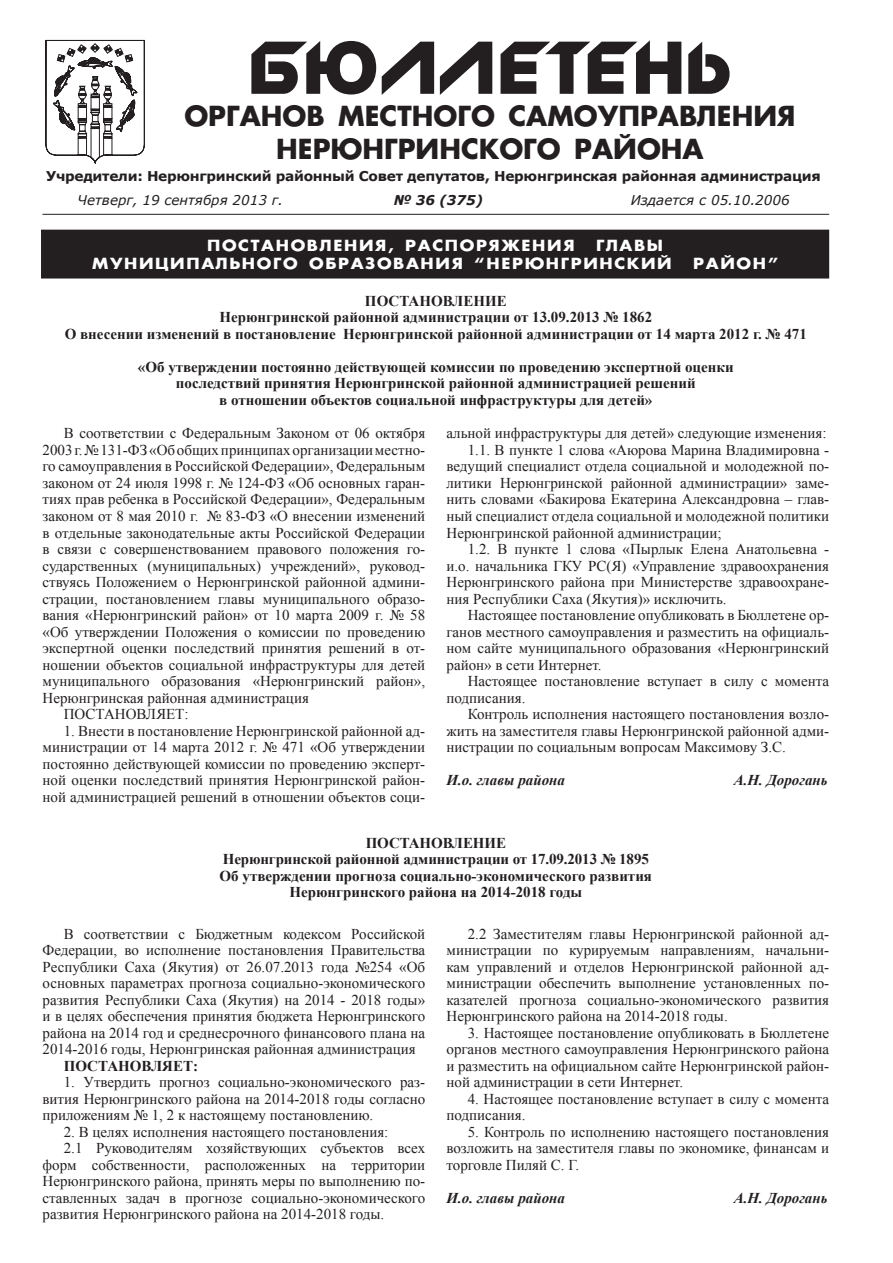
<style>
.page{position:relative;width:893px;height:1263px;background:#fff}
.page>*{position:absolute;margin:0;border:0;box-sizing:border-box;transform-origin:0 0}
.t1{font:70.5px "New Zelek";color:#231f20}
.t2{font:700 27px/32.4px "AG Futura";color:#231f20;text-align:center}
.t3{font:15px/16.5px "Times New Roman";color:#231f20;text-align:justify}
.t4{font:700 15px/16.5px "Times New Roman";color:#231f20;text-align:center}
.t5{font:700 15px/18px "AG Futura";letter-spacing:.1em;color:#fff;scale:1.1 1}
.t6{font:italic 700 15px "Times New Roman";color:#231f20}
.t7{font:700 13.5px "Verdana";letter-spacing:-.02em;color:#231f20}
.t8{font:italic 13.5px "Verdana";color:#231f20}
.t9{font:italic 700 13.5px "Verdana";color:#231f20}
</style>
<div class="page">
<svg style="left:46px;top:40px;width:99px;height:124px"></svg>
<hr style="left:43px;top:214px;width:786px;height:1px;background:#231f20">
<div style="left:42px;top:230px;width:786px;height:48px;background:#231f20"></div>
<div style="left:41px;top:230px;width:788px;height:49px;border:2px solid #231f20"></div>
<h1 class="t1" style="left:247px;top:26px;width:487px">БЮЛЛЕТЕНЬ</h1>
<h2 class="t2" style="left:184px;top:99px;width:613px">ОРГАНОВ МЕСТНОГО САМОУПРАВЛЕНИЯ<br>НЕРЮНГРИНСКОГО РАЙОНА</h2>
<p class="t7" style="left:46px;top:167px;width:776px">Учредители: Нерюнгринский районный Совет депутатов, Нерюнгринская районная администрация</p>
<p class="t8" style="left:78px;top:191px;width:207px">Четверг, 19 сентября 2013 г.</p>
<p class="t9" style="left:394px;top:191px;width:91px">№ 36 (375)</p>
<p class="t8" style="left:631px;top:191px;width:160px">Издается с 05.10.2006</p>
<p class="t5" style="left:207px;top:236px;width:336px">ПОСТАНОВЛЕНИЯ, РАСПОРЯЖЕНИЯ</p>
<p class="t5" style="left:92px;top:236px;width:528px;text-indent:504px">ГЛАВЫ<br>МУНИЦИПАЛЬНОГО ОБРАЗОВАНИЯ “НЕРЮНГРИНСКИЙ</p>
<p class="t5" style="left:693px;top:254px;width:79px">РАЙОН”</p>
<p class="t4" style="left:65px;top:292px;width:744px">Постановление<br>Нерюнгринской районной администрации от 13.09.2013 № 1862<br>О внесении изменений в постановление Нерюнгринской районной администрации от 14 марта 2012 г. № 471</p>
<p class="t4" style="left:138px;top:358px;width:597px">«Об утверждении постоянно действующей комиссии по проведению экспертной оценки последствий принятия Нерюнгринской районной администрацией решений<br>в отношении объектов социальной инфраструктуры для детей»</p>
<p class="t3" style="left:64px;top:425px;width:363px">В соответствии с Федеральным Законом от 06 октября</p>
<p class="t3" style="left:43px;top:441px;width:384px">2003 г. №131-ФЗ «Об общих принципах организации местно-</p>
<p class="t3" style="left:43px;top:458px;width:384px">го самоуправления в Российской Федерации», Федеральным</p>
<p class="t3" style="left:43px;top:474px;width:384px">законом от 24 июля 1998 г. № 124-ФЗ «Об основных гаран-</p>
<p class="t3" style="left:43px;top:491px;width:384px">тиях прав ребенка в Российской Федерации», Федеральным</p>
<p class="t3" style="left:43px;top:507px;width:384px">законом от 8 мая 2010 г. № 83-ФЗ «О внесении изменений</p>
<p class="t3" style="left:43px;top:524px;width:384px">в отдельные законодательные акты Российской Федерации</p>
<p class="t3" style="left:43px;top:540px;width:384px">в связи с совершенствованием правового положения го-</p>
<p class="t3" style="left:43px;top:557px;width:384px">сударственных (муниципальных) учреждений», руковод-</p>
<p class="t3" style="left:43px;top:573px;width:384px">ствуясь Положением о Нерюнгринской районной админи-</p>
<p class="t3" style="left:43px;top:590px;width:384px">страции, постановлением главы муниципального образо-</p>
<p class="t3" style="left:43px;top:606px;width:384px">вания «Нерюнгринский район» от 10 марта 2009 г. № 58</p>
<p class="t3" style="left:43px;top:623px;width:384px">«Об утверждении Положения о комиссии по проведению</p>
<p class="t3" style="left:43px;top:639px;width:384px">экспертной оценки последствий принятия решений в от-</p>
<p class="t3" style="left:43px;top:656px;width:384px">ношении объектов социальной инфраструктуры для детей</p>
<p class="t3" style="left:43px;top:672px;width:384px">муниципального образования «Нерюнгринский район»,</p>
<p class="t3" style="left:43px;top:689px;width:268px">Нерюнгринская районная администрация</p>
<p class="t3" style="left:64px;top:705px;width:126px">ПОСТАНОВЛЯЕТ:</p>
<p class="t3" style="left:43px;top:722px;width:384px;text-indent:21px">1. Внести в постановление Нерюнгринской районной ад&shy;министрации от 14 марта 2012 г. № 471 «Об утверждении постоянно действующей комиссии по проведению эксперт&shy;ной оценки последствий принятия Нерюнгринской район&shy;ной администрацией решений в отношении объектов соци-</p>
<p class="t3" style="left:446px;top:425px;width:382px">альной инфраструктуры для детей» следующие изменения:</p>
<p class="t3" style="left:468px;top:441px;width:363px">1.1. В пункте 1 слова «Аюрова Марина Владимировна -</p>
<p class="t3" style="left:446px;top:458px;width:384px">ведущий специалист отдела социальной и молодежной по-</p>
<p class="t3" style="left:446px;top:474px;width:384px">литики Нерюнгринской районной администрации» заме-</p>
<p class="t3" style="left:446px;top:491px;width:384px">нить словами «Бакирова Екатерина Александровна – глав-</p>
<p class="t3" style="left:446px;top:507px;width:384px">ный специалист отдела социальной и молодежной политики</p>
<p class="t3" style="left:446px;top:524px;width:277px">Нерюнгринской районной администрации;</p>
<p class="t3" style="left:468px;top:540px;width:363px">1.2. В пункте 1 слова «Пырлык Елена Анатольевна -</p>
<p class="t3" style="left:446px;top:557px;width:384px">и.о. начальника ГКУ PC(Я) «Управление здравоохранения</p>
<p class="t3" style="left:446px;top:573px;width:384px">Нерюнгринского района при Министерстве здравоохране-</p>
<p class="t3" style="left:446px;top:590px;width:282px">ния Республики Саха (Якутия)» исключить.</p>
<p class="t3" style="left:468px;top:606px;width:363px">Настоящее постановление опубликовать в Бюллетене ор-</p>
<p class="t3" style="left:446px;top:623px;width:384px">ганов местного самоуправления и разместить на официаль-</p>
<p class="t3" style="left:446px;top:639px;width:384px">ном сайте муниципального образования «Нерюнгринский</p>
<p class="t3" style="left:446px;top:656px;width:157px">район» в сети Интернет.</p>
<p class="t3" style="left:468px;top:672px;width:363px">Настоящее постановление вступает в силу с момента</p>
<p class="t3" style="left:446px;top:689px;width:80px">подписания.</p>
<p class="t3" style="left:468px;top:705px;width:363px">Контроль исполнения настоящего постановления возло-</p>
<p class="t3" style="left:446px;top:722px;width:384px">жить на заместителя главы Нерюнгринской районной адми-</p>
<p class="t3" style="left:446px;top:738px;width:341px">нистрации по социальным вопросам Максимову З.С.</p>
<p class="t6" style="left:446px;top:769px;width:120px">И.о. главы района</p>
<p class="t6" style="left:734px;top:769px;width:95px">А.Н. Дорогань</p>
<p class="t4" style="left:220px;top:834px;width:434px">Постановление<br>Нерюнгринской районной администрации от 17.09.2013 № 1895<br>Об утверждении прогноза социально-экономического развития Нерюнгринского района на 2014-2018 годы</p>
<p class="t3" style="left:43px;top:925px;width:384px;text-indent:21px">В соответствии с Бюджетным кодексом Российской Федерации, во исполнение постановления Правительства Республики Саха (Якутия) от 26.07.2013 года №254 «Об основных параметрах прогноза социально-экономического развития Республики Саха (Якутия) на 2014 - 2018 годы» и в целях обеспечения принятия бюджета Нерюнгринского района на 2014 год и среднесрочного финансового плана на 2014-2016 годы, Нерюнгринская районная администрация</p>
<p class="t4" style="left:64px;top:1057px;width:24px">ПОСТАНОВЛ</p>
<p class="t4" style="left:162px;top:1057px;width:37px">ЯЕТ :</p>
<p class="t3" style="left:43px;top:1073px;width:384px;text-indent:21px">1. Утвердить прогноз социально-экономического раз&shy;вития Нерюнгринского района на 2014-2018 годы согласно приложениям № 1, 2 к настоящему постановлению.</p>
<p class="t3" style="left:64px;top:1123px;width:326px">2. В целях исполнения настоящего постановления:</p>
<p class="t3" style="left:64px;top:1139px;width:363px">2.1 Руководителям хозяйствующих субъектов всех</p>
<p class="t3" style="left:43px;top:1156px;width:384px">форм собственности, расположенных на территории</p>
<p class="t3" style="left:43px;top:1172px;width:384px">Нерюнгринского района, принять меры по выполнению по-</p>
<p class="t3" style="left:43px;top:1189px;width:384px">ставленных задач в прогнозе социально-экономического</p>
<p class="t3" style="left:43px;top:1205px;width:343px">развития Нерюнгринского района на 2014-2018 годы.</p>
<p class="t3" style="left:446px;top:925px;width:384px;text-indent:21px">2.2 Заместителям главы Нерюнгринской районной ад&shy;министрации по курируемым направлениям, начальни&shy;кам управлений и отделов Нерюнгринской районной ад&shy;министрации обеспечить выполнение установленных по&shy;казателей прогноза социально-экономического развития Нерюнгринского района на 2014-2018 годы.</p>
<p class="t3" style="left:446px;top:1024px;width:384px;text-indent:21px">3. Настоящее постановление опубликовать в Бюллетене органов местного самоуправления Нерюнгринского района и разместить на официальном сайте Нерюнгринской район&shy;ной администрации в сети Интернет.</p>
<p class="t3" style="left:446px;top:1090px;width:384px;text-indent:21px">4. Настоящее постановление вступает в силу с момента подписания.</p>
<p class="t3" style="left:446px;top:1123px;width:384px;text-indent:21px">5. Контроль по исполнению настоящего постановления возложить на заместителя главы по экономике, финансам и торговле Пиляй С. Г.</p>
<p class="t6" style="left:446px;top:1187px;width:120px">И.о. главы района</p>
<p class="t6" style="left:734px;top:1187px;width:95px">А.Н. Дорогань</p>
</div>
